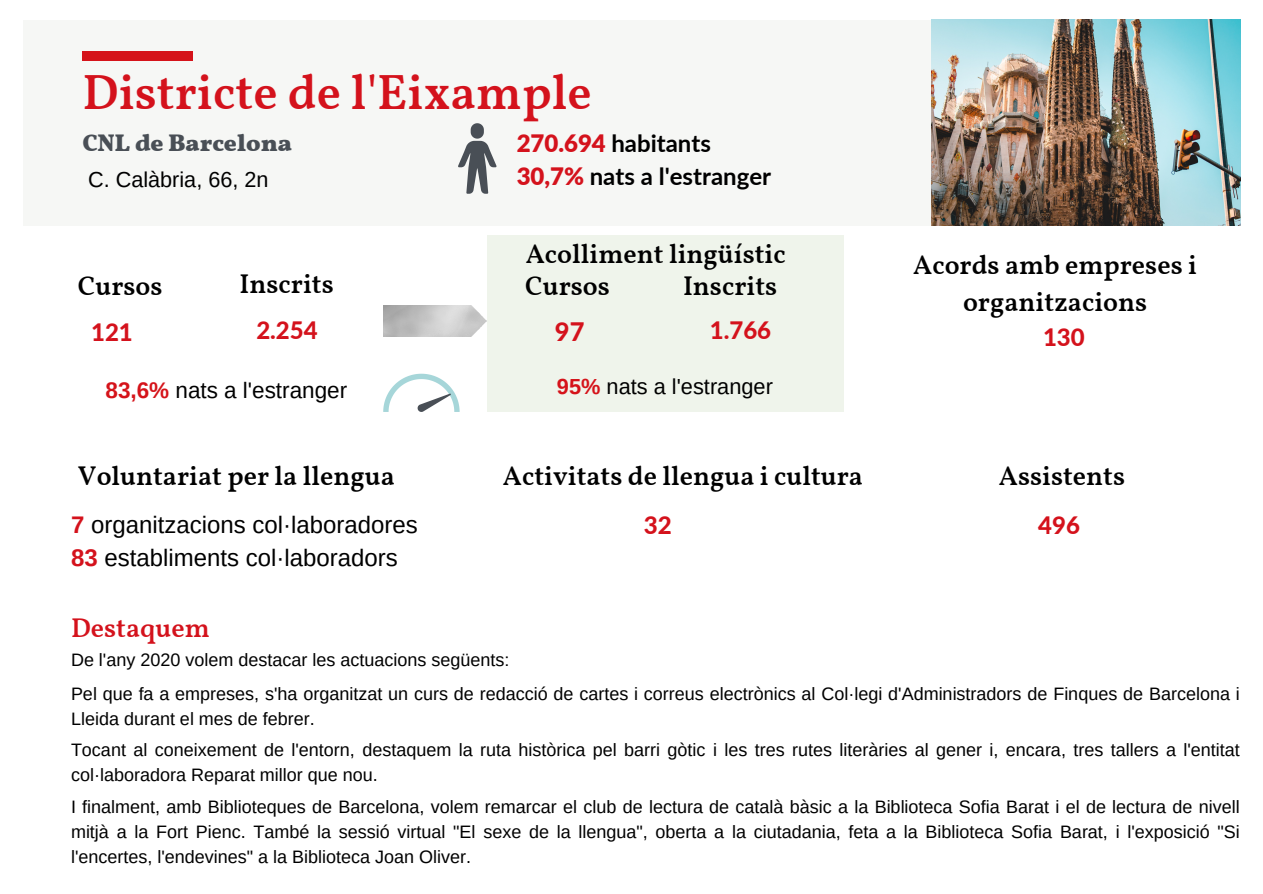
<style>
.page{position:relative;width:1263px;height:894px;background:#fff}
.page>*{position:absolute;margin:0;border:0;box-sizing:border-box;transform-origin:0 0}
.t1{font:600 49.2px "Vollkorn";color:#d4121c}
.t2{font:600 27px/32.1px "Vollkorn";color:#000}
.t3{font:600 27px "Vollkorn";color:#d4121c}
.t4{font:800 25.5px "Lato";color:#d4121c}
.t5{font:800 24.15px "Lato";color:#d4121c}
.t6{font:24px/32.5px "Arimo";color:#000}
.t7{font:700 24px/32.5px "Lato";color:#000}
.t8{font:800 24px "Lato";color:#d4121c}
.t9{font:900 24px "Vollkorn";color:#494f56}
.t10{font:22.5px "Arimo";color:#000}
.t11{font:21.75px "Arimo";color:#000}
.t12{font:21.6px "Arimo";color:#000}
.t13{font:18px/33.3px "Arimo";color:#000}
.s1{font-weight:700;color:#d5131a}
.s2{font-weight:700;color:#d4121c}
.s3{font-weight:900;color:#d4121c}
</style>
<div class="page">
<div style="left:23px;top:20px;width:1217px;height:205px;background:#f6f7f5"></div>
<div style="left:83px;top:51px;width:110px;height:9px;background:#d5131a"></div>
<svg style="left:458px;top:123px;width:38px;height:71px"></svg>
<img style="left:931px;top:20px;width:310px;height:205px">
<svg style="left:383px;top:373px;width:77px;height:39px"></svg>
<div style="left:487px;top:235px;width:356px;height:176px;background:#eff4eb"></div>
<img style="left:383px;top:305px;width:104px;height:31px">
<h1 class="t1" style="left:83px;top:72px;width:511px">Districte de l'Eixample</h1>
<h3 class="t9" style="left:83px;top:133px;width:211px">CNL de Barcelona</h3>
<p class="t12" style="left:88px;top:167px;width:182px">C. Calàbria, 66, 2n</p>
<h2 class="t2" style="left:78px;top:272px;width:86px">Cursos</h2>
<h3 class="t8" style="left:91px;top:317px;width:43px">121</h3>
<h2 class="t2" style="left:240px;top:270px;width:96px">Inscrits</h2>
<h3 class="t8" style="left:256px;top:315px;width:63px">2.254</h3>
<p class="t10" style="left:105px;top:378px;width:243px"><span class="s1">83,6%</span> nats a l'estranger</p>
<h2 class="t2" style="left:78px;top:462px;width:318px">Voluntariat per la llengua</h2>
<h3 class="t6" style="left:71px;top:508px;width:348px"><span class="s2">7</span> organitzacions col·laboradores<br><span class="s2">83</span> establiments col·laboradors</h3>
<h2 class="t3" style="left:71px;top:616px;width:140px">Destaquem</h2>
<h3 class="t7" style="left:517px;top:127px;width:256px"><span class="s3">270.694</span> habitants<br><span class="s3">30,7%</span> nats a l'estranger</h3>
<h2 class="t2" style="left:525px;top:240px;width:262px">Acolliment lingüístic<br>Cursos</h2>
<h3 class="t4" style="left:555px;top:315px;width:31px">97</h3>
<h2 class="t2" style="left:683px;top:272px;width:96px">Inscrits</h2>
<h3 class="t8" style="left:710px;top:315px;width:63px">1.766</h3>
<p class="t11" style="left:557px;top:374px;width:217px"><span class="s1">95%</span> nats a l'estranger</p>
<h2 class="t2" style="left:503px;top:462px;width:362px">Activitats de llengua i cultura</h2>
<h3 class="t5" style="left:644px;top:510px;width:29px">32</h3>
<h2 class="t2" style="left:913px;top:248px;width:285px;line-height:37px;text-align:center">Acords amb empreses i organitzacions</h2>
<h3 class="t8" style="left:1043px;top:322px;width:43px">130</h3>
<h2 class="t2" style="left:999px;top:462px;width:128px">Assistents</h2>
<h3 class="t8" style="left:1038px;top:510px;width:43px">496</h3>
<p class="t13" style="left:71px;top:643px;width:1170px">De l'any 2020 volem destacar les actuacions següents:<br>Pel que fa a empreses, s'ha organitzat un curs de redacció de cartes i correus electrònics al Col·legi d'Administradors de Finques de Barcelona i</p>
<p class="t13" style="left:71px;top:702px;width:1170px;line-height:31.3px">Lleida durant el mes de febrer.<br>Tocant al coneixement de l'entorn, destaquem la ruta històrica pel barri gòtic i les tres rutes literàries al gener i, encara, tres tallers a l'entitat</p>
<p class="t13" style="left:71px;top:759px;width:1170px;line-height:31.2px">col·laboradora Reparat millor que nou.<br>I finalment, amb Biblioteques de Barcelona, volem remarcar el club de lectura de català bàsic a la Biblioteca Sofia Barat i el de lectura de nivell</p>
<p class="t13" style="left:71px;top:818px;width:1170px;line-height:25px">mitjà a la Fort Pienc. També la sessió virtual "El sexe de la llengua", oberta a la ciutadania, feta a la Biblioteca Sofia Barat, i l'exposició "Si l'encertes, l'endevines" a la Biblioteca Joan Oliver.</p>
</div>
